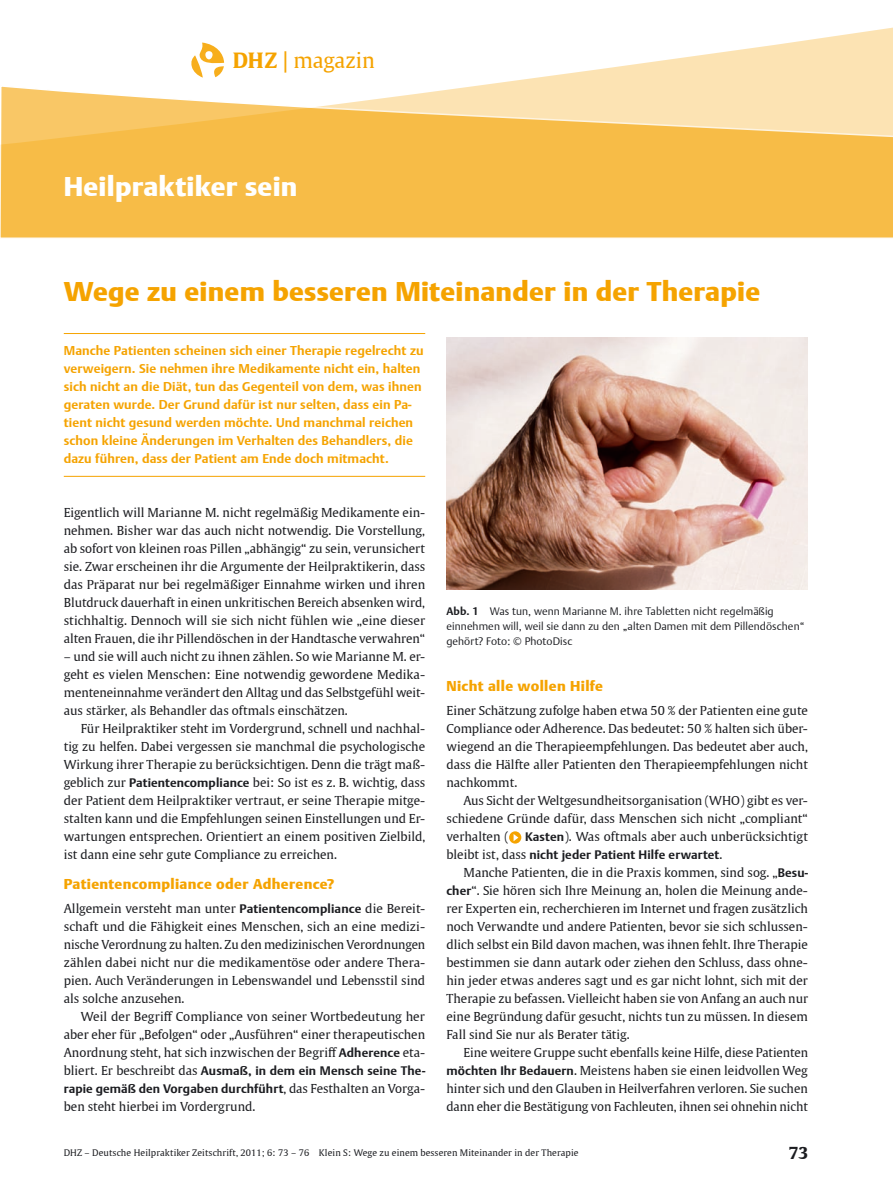
<style>
.page{position:relative;width:893px;height:1191px;background:#fff}
.page>*{position:absolute;margin:0;border:0;box-sizing:border-box;transform-origin:0 0}
.t1{font:900 27px "Thieme Argo 2008";letter-spacing:.01em;color:#f5a300}
.t2{font:900 27px "Thieme Argo 2008";letter-spacing:.01em;color:#fff}
.t3{font:21px "Thieme Gulliver 2008";letter-spacing:-.005em;color:#f5a300}
.t4{font:700 16.5px "Thieme Gulliver 2008";color:#1b1c20}
.t5{font:900 14.25px "Thieme Argo 2008";letter-spacing:.025em;color:#f5a300}
.t6{font:700 12.75px/18px "Thieme Argo 2008";letter-spacing:.01em;color:#f5a300}
.t7{font:12.3px/18px "Thieme Gulliver 2008";color:#1b1c20;text-align:justify}
.t8{font:700 12.3px/18px "Thieme Argo 2008";letter-spacing:.01em;color:#1b1c20}
.t9{font:300 10.8px/15px "Thieme Argo 2008";letter-spacing:.01em;color:#1b1c20}
.t10{font:9px "Thieme Gulliver 2008";letter-spacing:.01em;color:#1b1c20}
.s1{font-weight:700}
.s2{font-family:"Thieme Argo 2008";font-weight:700}
.s3{font-family:"Thieme Gulliver 2008";font-weight:400}
</style>
<div class="page">
<svg style="left:202px;top:27px;width:691px;height:59px"></svg>
<svg style="left:0;top:86px;width:893px;height:152px;background:#f8c561"></svg>
<hr style="left:64px;top:333px;width:361px;height:1px;background:#f5a300">
<hr style="left:64px;top:476px;width:361px;height:1px;background:#f5a300">
<svg style="left:509px;top:831px;width:12px;height:12px"></svg>
<img style="left:446px;top:337px;width:362px;height:252px">
<svg style="left:191px;top:43px;width:33px;height:35px"></svg>
<h2 class="t3" style="left:233px;top:44px;width:144px"><span class="s1">DHZ</span> | magazin</h2>
<h1 class="t2" style="left:64px;top:168px;width:235px">Heilpraktiker sein</h1>
<h1 class="t1" style="left:64px;top:274px;width:698px">Wege zu einem besseren Miteinander in der Therapie</h1>
<p class="t6" style="left:64px;top:341px;width:361px">Manche Patienten scheinen sich einer Therapie regelrecht zu verweigern. Sie nehmen ihre Medikamente nicht ein, halten sich nicht an die Diät, tun das Gegenteil von dem, was ihnen geraten wurde. Der Grund dafür ist nur selten, dass ein Pa&shy;tient nicht gesund werden möchte. Und manchmal reichen schon kleine Änderungen im Verhalten des Behandlers, die dazu führen, dass der Patient am Ende doch mitmacht.</p>
<p class="t7" style="left:64px;top:503px;width:363px">Eigentlich will Marianne M. nicht regelmäßig Medikamente ein&shy;nehmen. Bisher war das auch nicht notwendig. Die Vorstellung, ab sofort von kleinen roas Pillen „abhängig“ zu sein, verunsichert sie. Zwar erscheinen ihr die Argumente der Heilpraktikerin, dass das Präparat nur bei regelmäßiger Einnahme wirken und ihren Blutdruck dauerhaft in einen unkritischen Bereich absenken wird, stichhaltig. Dennoch will sie sich nicht fühlen wie „eine dieser alten Frauen, die ihr Pillendöschen in der Handtasche verwahren“</p>
<p class="t7" style="left:64px;top:647px;width:363px">– und sie will auch nicht zu ihnen zählen. So wie Marianne M. er&shy;geht es vielen Menschen: Eine notwendig gewordene Medika&shy;menteneinnahme verändert den Alltag und das Selbstgefühl weit&shy;aus stärker, als Behandler das oftmals einschätzen.</p>
<p class="t7" style="left:64px;top:719px;width:363px;text-indent:17px">Für Heilpraktiker steht im Vordergrund, schnell und nachhal&shy;tig zu helfen. Dabei vergessen sie manchmal die psychologische Wirkung ihrer Therapie zu berücksichtigen. Denn die trägt maß&shy;geblich zur <span class="s2">Patientencompliance</span> bei: So ist es z. B. wichtig, dass der Patient dem Heilpraktiker vertraut, er seine Therapie mitge&shy;stalten kann und die Empfehlungen seinen Einstellungen und Er&shy;wartungen entsprechen. Orientiert an einem positiven Zielbild, ist dann eine sehr gute Compliance zu erreichen.</p>
<p class="t5" style="left:64px;top:875px;width:272px">Patientencompliance oder Adherence?</p>
<p class="t7" style="left:64px;top:899px;width:363px">Allgemein versteht man unter <span class="s2">Patientencompliance</span> die Bereit&shy;schaft und die Fähigkeit eines Menschen, sich an eine medizi&shy;nische Verordnung zu halten. Zu den medizinischen Verordnungen zählen dabei nicht nur die medikamentöse oder andere Thera&shy;pien. Auch Veränderungen in Lebenswandel und Lebensstil sind als solche anzusehen.</p>
<p class="t7" style="left:64px;top:1007px;width:363px;text-indent:17px">Weil der Begriff Compliance von seiner Wortbedeutung her aber eher für „Befolgen“ oder „Ausführen“ einer therapeutischen Anordnung steht, hat sich inzwischen der Begriff <span class="s2">Adherence</span> eta-</p>
<p class="t8" style="left:64px;top:1062px;width:363px"><span class="s3">bliert. Er beschreibt das</span> Ausmaß, in dem ein Mensch seine The&shy;rapie gemäß den Vorgaben durchführt<span class="s3">, das Festhalten an Vorga-</span></p>
<p class="t7" style="left:64px;top:1097px;width:193px">ben steht hierbei im Vordergrund.</p>
<p class="t9" style="left:446px;top:604px;width:360px"><span class="s1">Abb. 1</span> Was tun, wenn Marianne M. ihre Tabletten nicht regelmäßig einnehmen will, weil sie dann zu den „alten Damen mit dem Pillendöschen“ gehört? Foto: © PhotoDisc</p>
<p class="t5" style="left:446px;top:677px;width:158px">Nicht alle wollen Hilfe</p>
<p class="t7" style="left:446px;top:701px;width:363px">Einer Schätzung zufolge haben etwa 50 % der Patienten eine gute Compliance oder Adherence. Das bedeutet: 50 % halten sich über&shy;wiegend an die Therapieempfehlungen. Das bedeutet aber auch, dass die Hälfte aller Patienten den Therapieempfehlungen nicht nachkommt.</p>
<p class="t7" style="left:446px;top:791px;width:363px;text-indent:17px">Aus Sicht der Weltgesundheitsorganisation (WHO) gibt es ver&shy;schiedene Gründe dafür, dass Menschen sich nicht „compliant“ verhalten (</p>
<p class="t7" style="left:525px;top:827px;width:284px"><span class="s2">Kasten</span>). Was oftmals aber auch unberücksichtigt</p>
<p class="t8" style="left:446px;top:846px;width:277px"><span class="s3">bleibt ist, dass</span> nicht jeder Patient Hilfe erwartet<span class="s3">.</span></p>
<p class="t7" style="left:446px;top:863px;width:363px;text-indent:17px">Manche Patienten, die in die Praxis kommen, sind sog. „<span class="s2">Besu&shy;cher</span>“. Sie hören sich Ihre Meinung an, holen die Meinung ande&shy;rer Experten ein, recherchieren im Internet und fragen zusätzlich noch Verwandte und andere Patienten, bevor sie sich schlussen&shy;dlich selbst ein Bild davon machen, was ihnen fehlt. Ihre Therapie bestimmen sie dann autark oder ziehen den Schluss, dass ohne&shy;hin jeder etwas anderes sagt und es gar nicht lohnt, sich mit der Therapie zu befassen. Vielleicht haben sie von Anfang an auch nur eine Begründung dafür gesucht, nichts tun zu müssen. In diesem Fall sind Sie nur als Berater tätig.</p>
<p class="t7" style="left:446px;top:1043px;width:363px;text-indent:17px">Eine weitere Gruppe sucht ebenfalls keine Hilfe, diese Patienten <span class="s2">möchten Ihr Bedauern</span>. Meistens haben sie einen leidvollen Weg hinter sich und den Glauben in Heilverfahren verloren. Sie suchen dann eher die Bestätigung von Fachleuten, ihnen sei ohnehin nicht</p>
<p class="t10" style="left:64px;top:1146px;width:247px">DHZ – Deutsche Heilpraktiker Zeitschrift, 2011; 6: 73 – 76</p>
<p class="t10" style="left:319px;top:1146px;width:261px">Klein S: Wege zu einem besseren Miteinander in der Therapie</p>
<h3 class="t4" style="left:789px;top:1139px;width:21px">73</h3>
</div>
